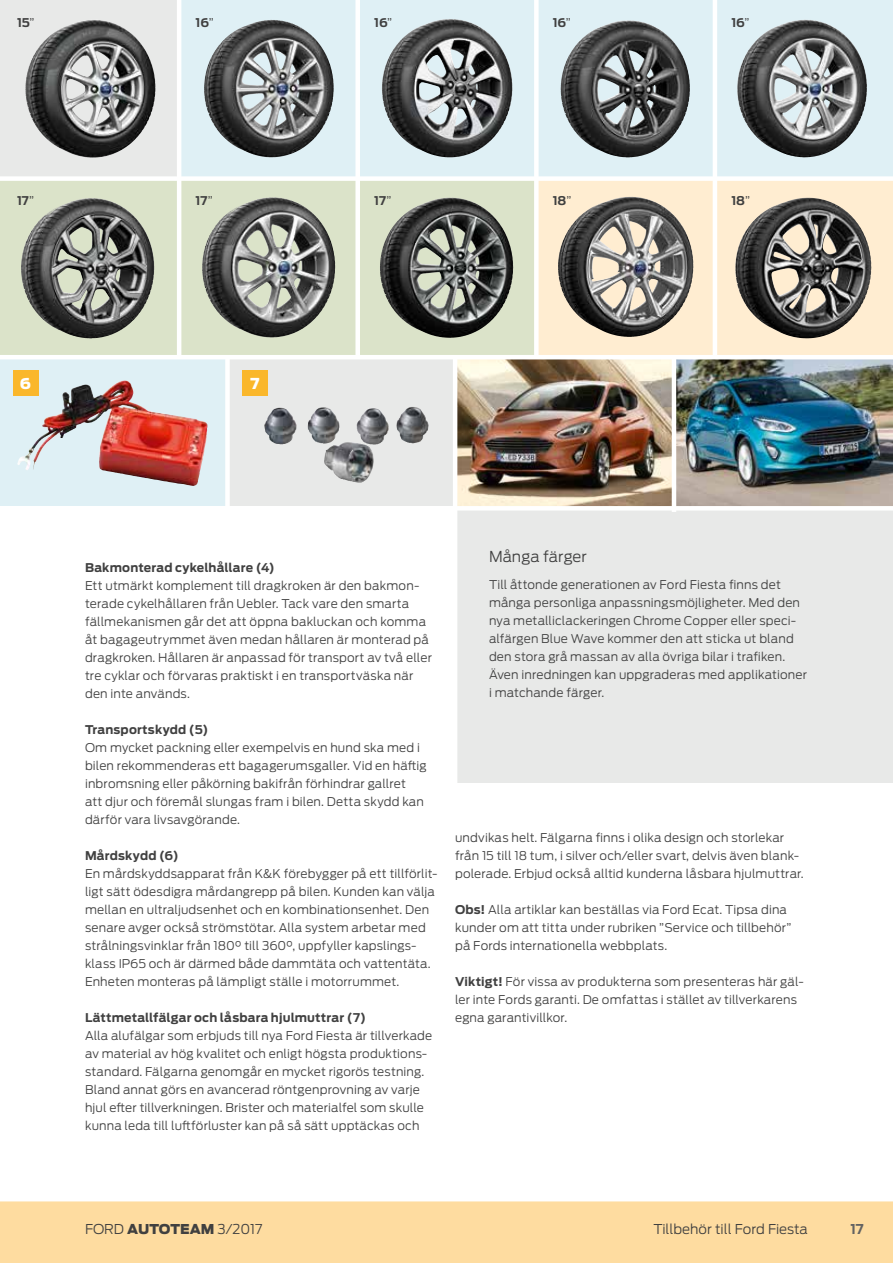
<style>
.page{position:relative;width:893px;height:1263px;background:#fff}
.page>*{position:absolute;margin:0;border:0;box-sizing:border-box;transform-origin:0 0}
.t1{font:300 15px "Ford Antenna";color:#404040}
.t2{font:900 15px "Ford Antenna";color:#fff}
.t3{font:300 13.5px "Ford Antenna";color:#404040}
.t4{font:700 13.5px "Ford Antenna";color:#636362}
.t5{font:300 12px/18px "Ford Antenna";letter-spacing:.01em;color:#404040}
.t6{font:700 12px "Ford Antenna";letter-spacing:.015em;color:#404040}
.s1{font-weight:300}
.s2{font-weight:700}
.s3{font-weight:900}
</style>
<div class="page">
<div style="left:0;top:1199px;width:893px;height:64px;background:#fedca0"></div>
<hr style="left:0;top:1197px;width:893px;height:4px;background:#fff">
<svg style="left:539px;top:0;width:174px;height:176px;background:#a2adb0"></svg>
<img style="left:566px;top:20px;width:61px;height:42px">
<svg style="left:360px;top:181px;width:174px;height:174px;background:#9a9f90"></svg>
<img style="left:414px;top:198px;width:38px;height:10px">
<svg style="left:181px;top:0;width:174px;height:176px;background:#aab4b7"></svg>
<img style="left:216px;top:20px;width:55px;height:29px">
<svg style="left:181px;top:181px;width:174px;height:174px;background:#a8ad9e"></svg>
<img style="left:233px;top:197px;width:42px;height:14px">
<svg style="left:717px;top:0;width:176px;height:176px;background:#b0bbbe"></svg>
<img style="left:745px;top:20px;width:59px;height:36px">
<svg style="left:0;top:181px;width:177px;height:174px;background:#a3a899"></svg>
<img style="left:48px;top:198px;width:45px;height:16px">
<svg style="left:0;top:359px;width:225px;height:147px;background:#d9c5c6"></svg>
<img style="left:40px;top:380px;width:84px;height:57px">
<svg style="left:0;top:0;width:177px;height:176px;background:#b0b1b1"></svg>
<img style="left:38px;top:20px;width:58px;height:28px">
<svg style="left:539px;top:181px;width:174px;height:174px;background:#bfb4a4"></svg>
<img style="left:570px;top:197px;width:62px;height:30px">
<div style="left:227px;top:357px;width:228px;height:149px;background:#e8e9e8"></div>
<img style="left:307px;top:407px;width:122px;height:37px">
<svg style="left:360px;top:0;width:174px;height:176px;background:#a9b3b6"></svg>
<img style="left:391px;top:19px;width:58px;height:33px">
<svg style="left:717px;top:181px;width:176px;height:174px;background:#b0a696"></svg>
<img style="left:780px;top:198px;width:30px;height:6px">
<div style="left:242px;top:370px;width:26px;height:25px;background:#fab72b"></div>
<div style="left:13px;top:370px;width:25px;height:25px;background:#fab72b"></div>
<div style="left:455px;top:506px;width:438px;height:276px;background:#e8e9e8"></div>
<img style="left:457px;top:359px;width:215px;height:147px">
<img style="left:676px;top:359px;width:217px;height:147px">
<hr style="left:0;top:355px;width:893px;height:4px;background:#fff">
<hr style="left:0;top:506px;width:893px;height:4px;background:#fff">
<div style="left:225px;top:357px;width:5px;height:153px;background:#fff"></div>
<hr style="left:453px;top:359px;width:4px;height:573px;background:#fff">
<hr style="left:672px;top:359px;width:4px;height:153px;background:#fff">
<p class="t6" style="left:17px;top:11px;width:19px">15<span class="s1">”</span></p>
<p class="t6" style="left:374px;top:11px;width:20px">16<span class="s1">”</span></p>
<p class="t6" style="left:196px;top:11px;width:20px">16<span class="s1">”</span></p>
<p class="t6" style="left:553px;top:11px;width:20px">16<span class="s1">”</span></p>
<p class="t6" style="left:731px;top:11px;width:20px">16<span class="s1">”</span></p>
<p class="t6" style="left:17px;top:190px;width:19px">17<span class="s1">”</span></p>
<p class="t6" style="left:196px;top:190px;width:19px">17<span class="s1">”</span></p>
<p class="t6" style="left:553px;top:190px;width:20px">18<span class="s1">”</span></p>
<p class="t6" style="left:731px;top:190px;width:20px">18<span class="s1">”</span></p>
<p class="t6" style="left:374px;top:190px;width:19px">17<span class="s1">”</span></p>
<p class="t2" style="left:20px;top:369px;width:13px">6</p>
<p class="t2" style="left:250px;top:369px;width:11px">7</p>
<p class="t6" style="left:85px;top:557px;width:191px">Bakmonterad cykelhållare (4)</p>
<p class="t5" style="left:85px;top:575px;width:348px">Ett utmärkt komplement till dragkroken är den bakmon&shy;terade cykelhållaren från Uebler. Tack vare den smarta fällmekanismen går det att öppna bakluckan och komma åt bagageutrymmet även medan hållaren är monterad på dragkroken. Hållaren är anpassad för transport av två eller tre cyklar och förvaras praktiskt i en transportväska när den inte används.</p>
<p class="t6" style="left:85px;top:719px;width:125px">Transportskydd (5)</p>
<p class="t5" style="left:85px;top:737px;width:343px">Om mycket packning eller exempelvis en hund ska med i bilen rekommenderas ett bagagerumsgaller. Vid en häftig inbromsning eller påkörning bakifrån förhindrar gallret<br>att djur och föremål slungas fram i bilen. Detta skydd kan därför vara livsavgörande.</p>
<p class="t6" style="left:85px;top:845px;width:95px">Mårdskydd (6)</p>
<p class="t5" style="left:85px;top:863px;width:354px">En mårdskyddsapparat från K&amp;K förebygger på ett tillförlit&shy;ligt sätt ödesdigra mårdangrepp på bilen. Kunden kan välja mellan en ultraljudsenhet och en kombinationsenhet. Den senare avger också strömstötar. Alla system arbetar med strålningsvinklar från 180° till 360°, uppfyller kapslings&shy;klass IP65 och är därmed både dammtäta och vattentäta.<br>Enheten monteras på lämpligt ställe i motorrummet.</p>
<p class="t6" style="left:85px;top:1007px;width:283px">Lättmetallfälgar och låsbara hjulmuttrar (7)</p>
<p class="t5" style="left:85px;top:1025px;width:349px">Alla alufälgar som erbjuds till nya Ford Fiesta är tillverkade av material av hög kvalitet och enligt högsta produktions&shy;standard. Fälgarna genomgår en mycket rigorös testning.<br>Bland annat görs en avancerad röntgenprovning av varje hjul efter tillverkningen. Brister och materialfel som skulle kunna leda till luftförluster kan på så sätt upptäckas och</p>
<p class="t1" style="left:489px;top:543px;width:99px">Många färger</p>
<p class="t5" style="left:489px;top:574px;width:319px">Till åttonde generationen av Ford Fiesta finns det många personliga anpassningsmöjligheter. Med den nya metalliclackeringen Chrome Copper eller speci&shy;alfärgen Blue Wave kommer den att sticka ut bland den stora grå massan av alla övriga bilar i trafiken.<br>Även inredningen kan uppgraderas med applikationer i matchande färger.</p>
<p class="t5" style="left:455px;top:827px;width:350px">undvikas helt. Fälgarna finns i olika design och storlekar från 15 till 18 tum, i silver och/eller svart, delvis även blank&shy;polerade. Erbjud också alltid kunderna låsbara hjulmuttrar.</p>
<p class="t5" style="left:455px;top:899px;width:338px"><span class="s2">Obs!</span> Alla artiklar kan beställas via Ford Ecat. Tipsa dina kunder om att titta under rubriken ”Service och tillbehör” på Fords internationella webbplats.</p>
<p class="t5" style="left:455px;top:971px;width:350px"><span class="s2">Viktigt!</span> För vissa av produkterna som presenteras här gäl&shy;ler inte Fords garanti. De omfattas i stället av tillverkarens egna garantivillkor.</p>
<p class="t3" style="left:653px;top:1218px;width:156px">Tillbehör till Ford Fiesta</p>
<p class="t3" style="left:85px;top:1218px;width:179px">FORD <span class="s3">AUTOTEAM</span> 3/2017</p>
<p class="t4" style="left:850px;top:1217px;width:15px">17</p>
</div>
